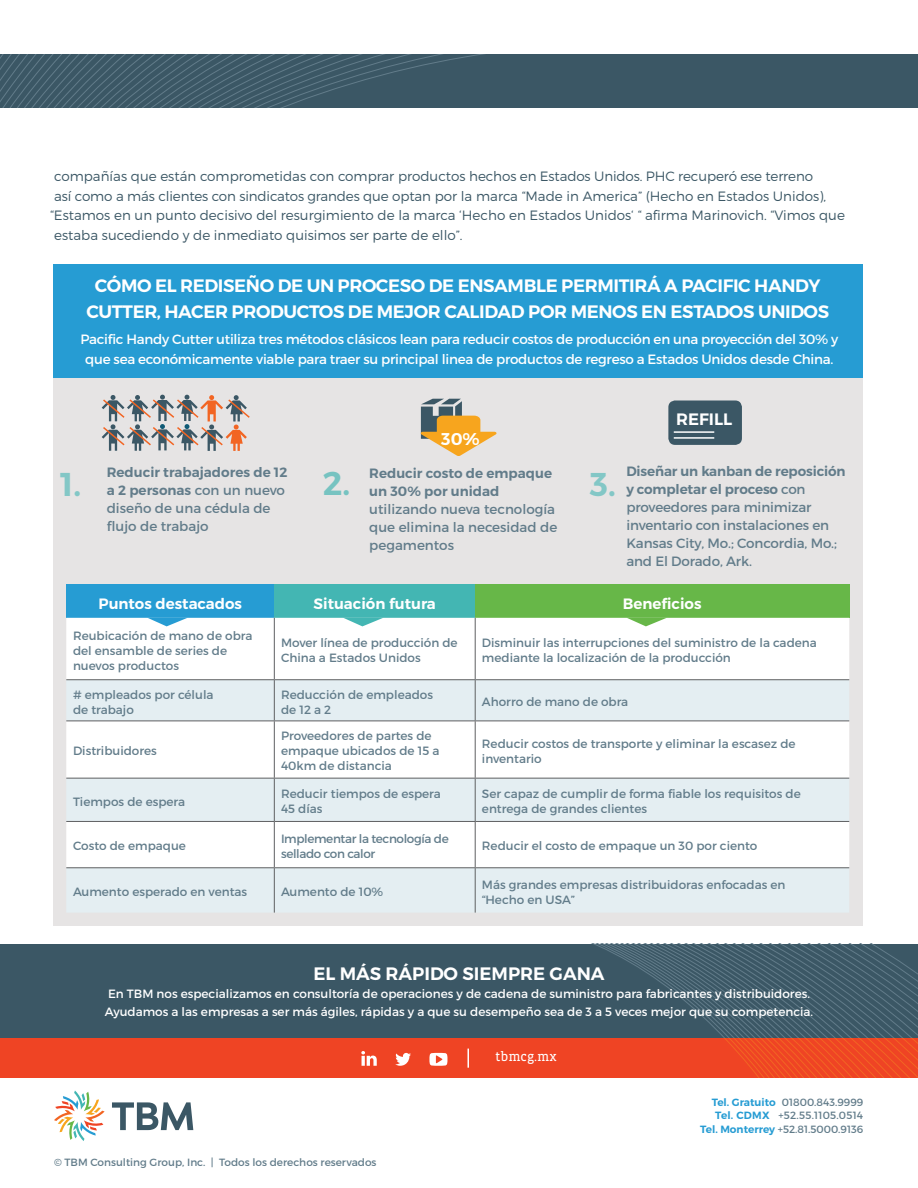
<style>
.page{position:relative;width:918px;height:1188px;background:#fff}
.page>*{position:absolute;margin:0;border:0;box-sizing:border-box;transform-origin:0 0}
.t1{font:600 33px "Montserrat";color:#83c7c6}
.t2{font:600 33px "Montserrat";color:#77c3c1}
.t3{font:600 18px/25.5px "Montserrat";letter-spacing:-.02em;color:#fff;text-align:center}
.t4{font:600 18px "Montserrat";color:#fff}
.t5{font:600 17.1px "Montserrat";color:#fff}
.t6{font:600 16.5px "Montserrat";color:#fff}
.t7{font:600 15px "Montserrat";color:#fff}
.t8{font:300 13.5px "Montserrat";color:#3b5765}
.t9{font:13.5px/18px "Montserrat";letter-spacing:-.01em;color:#627c8a}
.t10{font:13.5px/19.5px "Montserrat";letter-spacing:-.02em;color:#fff;text-align:center}
.t11{font:600 13.5px/18px "Montserrat";color:#627c8a}
.t12{font:13.5px "Vista Slab OT";color:#fff}
.t13{font:12px/15px "Montserrat";color:#627c8a}
.t14{font:12px/18px "Montserrat";color:#fff}
.t15{font:12px/15px "Montserrat";letter-spacing:-.03em;color:#627c8a}
.t16{font:10.5px/13.5px "Montserrat";color:#627c8a;text-align:right}
.s1{font-weight:600}
.s2{font-weight:600;color:#269cd3}
</style>
<div class="page">
<div style="left:0;top:54px;width:918px;height:54px;background:#3b5765"></div>
<svg style="left:0;top:54px;width:485px;height:54px"></svg>
<div style="left:53px;top:268px;width:810px;height:658px;background:#e6e4e4"></div>
<div style="left:66px;top:585px;width:208px;height:33px;background:#269cd3"></div>
<div style="left:274px;top:585px;width:201px;height:33px;background:#43b6b3"></div>
<div style="left:475px;top:585px;width:374px;height:33px;background:#67b748"></div>
<div style="left:66px;top:618px;width:783px;height:61px;background:#fff"></div>
<svg style="left:66px;top:680px;width:783px;height:233px;fill:#e4eef2"></svg>
<hr style="left:274px;top:618px;width:1px;height:61px;background:#5f6062">
<hr style="left:475px;top:618px;width:1px;height:61px;background:#5f6062">
<hr style="left:66px;top:679px;width:208px;height:1px;background:#5f6062">
<hr style="left:274px;top:680px;width:1px;height:41px;background:#5f6062">
<hr style="left:274px;top:679px;width:201px;height:1px;background:#5f6062">
<hr style="left:475px;top:680px;width:1px;height:41px;background:#5f6062">
<hr style="left:475px;top:679px;width:374px;height:1px;background:#5f6062">
<hr style="left:66px;top:721px;width:208px;height:1px;background:#5f6062">
<hr style="left:274px;top:721px;width:1px;height:57px;background:#5f6062">
<hr style="left:274px;top:721px;width:201px;height:1px;background:#5f6062">
<hr style="left:475px;top:721px;width:1px;height:57px;background:#5f6062">
<hr style="left:475px;top:721px;width:374px;height:1px;background:#5f6062">
<hr style="left:66px;top:778px;width:208px;height:1px;background:#5f6062">
<hr style="left:274px;top:779px;width:1px;height:42px;background:#5f6062">
<hr style="left:274px;top:778px;width:201px;height:1px;background:#5f6062">
<hr style="left:475px;top:779px;width:1px;height:42px;background:#5f6062">
<hr style="left:475px;top:778px;width:374px;height:1px;background:#5f6062">
<hr style="left:66px;top:821px;width:208px;height:1px;background:#5f6062">
<hr style="left:274px;top:822px;width:1px;height:45px;background:#5f6062">
<hr style="left:274px;top:821px;width:201px;height:1px;background:#5f6062">
<hr style="left:475px;top:822px;width:1px;height:45px;background:#5f6062">
<hr style="left:475px;top:821px;width:374px;height:1px;background:#5f6062">
<hr style="left:66px;top:867px;width:208px;height:1px;background:#5f6062">
<hr style="left:274px;top:868px;width:1px;height:45px;background:#5f6062">
<hr style="left:274px;top:867px;width:201px;height:1px;background:#5f6062">
<hr style="left:475px;top:868px;width:1px;height:45px;background:#5f6062">
<hr style="left:475px;top:867px;width:374px;height:1px;background:#5f6062">
<svg style="left:421px;top:399px;width:75px;height:57px"></svg>
<svg style="left:147px;top:618px;width:41px;height:8px"></svg>
<svg style="left:343px;top:618px;width:41px;height:8px"></svg>
<svg style="left:627px;top:618px;width:40px;height:8px"></svg>
<svg style="left:101px;top:395px;width:149px;height:56px"></svg>
<div style="left:668px;top:400px;width:74px;height:45px;background:#3b5765;border-radius:7px"></div>
<hr style="left:674px;top:431px;width:40px;height:2px;background:#fff">
<hr style="left:674px;top:437px;width:40px;height:2px;background:#fff">
<div style="left:53px;top:265px;width:810px;height:113px;background:#269cd3"></div>
<div style="left:0;top:944px;width:918px;height:94px;background:#3b5765"></div>
<svg style="left:593px;top:944px;width:325px;height:94px"></svg>
<div style="left:0;top:1038px;width:918px;height:40px;background:#ef4424"></div>
<svg style="left:112px;top:1102px;width:81px;height:28px"></svg>
<svg style="left:54px;top:1091px;width:51px;height:50px"></svg>
<svg style="left:361px;top:1051px;width:16px;height:15px"></svg>
<svg style="left:395px;top:1038px;width:523px;height:40px"></svg>
<p class="t8" style="left:54px;top:168px;width:760px">compañías que están comprometidas con comprar productos hechos en Estados Unidos. PHC recuperó ese terreno</p>
<p class="t8" style="left:54px;top:188px;width:774px">así como a más clientes con sindicatos grandes que optan por la marca “Made in America” (Hecho en Estados Unidos),</p>
<p class="t8" style="left:50px;top:207px;width:796px">“Estamos en un punto decisivo del resurgimiento de la marca ‘Hecho en Estados Unidos‘ “ afirma Marinovich. “Vimos que</p>
<p class="t8" style="left:54px;top:227px;width:410px">estaba sucediendo y de inmediato quisimos ser parte de ello”.</p>
<h2 class="t3" style="left:86px;top:273px;width:744px">CÓMO EL REDISEÑO DE UN PROCESO DE ENSAMBLE PERMITIRÁ A PACIFIC HANDY<br>CUTTER, HACER PRODUCTOS DE MEJOR CALIDAD POR MENOS EN ESTADOS UNIDOS</h2>
<p class="t10" style="left:80px;top:330px;width:759px">Pacific Handy Cutter utiliza tres métodos clásicos lean para reducir costos de producción en una proyección del 30% y que sea económicamente viable para traer su principal linea de productos de regreso a Estados Unidos desde China.</p>
<h3 class="t5" style="left:441px;top:428px;width:40px">30%</h3>
<p class="t9" style="left:107px;top:463px;width:182px"><span class="s1">Reducir trabajadores de 12 a 2 personas</span> con un nuevo diseño de una cédula de flujo de trabajo</p>
<p class="t11" style="left:369px;top:464px;width:184px">Reducir costo de empaque un 30% por unidad</p>
<p class="t9" style="left:369px;top:500px;width:190px">utilizando nueva tecnología que elimina la necesidad de pegamentos</p>
<h1 class="t1" style="left:60px;top:464px;width:23px">1.</h1>
<h1 class="t2" style="left:323px;top:463px;width:29px">2.</h1>
<h1 class="t1" style="left:590px;top:464px;width:27px">3.</h1>
<h3 class="t6" style="left:676px;top:409px;width:58px">REFILL</h3>
<p class="t9" style="left:626px;top:462px;width:221px"><span class="s1">Diseñar un kanban de reposición y completar el proceso</span> con proveedores para minimizar inventario con instalaciones en<br>Kansas City, Mo.; Concordia, Mo.; and El Dorado, Ark.</p>
<p class="t7" style="left:99px;top:594px;width:145px">Puntos destacados</p>
<p class="t7" style="left:314px;top:594px;width:124px">Situación futura</p>
<p class="t7" style="left:623px;top:594px;width:80px">Beneficios</p>
<p class="t13" style="left:73px;top:628px;width:181px">Reubicación de mano de obra del ensamble de series de nuevos productos</p>
<p class="t13" style="left:281px;top:635px;width:178px">Mover línea de producción de<br>China a Estados Unidos</p>
<p class="t13" style="left:482px;top:635px;width:336px">Disminuir las interrupciones del suministro de la cadena mediante la localización de la producción</p>
<p class="t13" style="left:73px;top:687px;width:142px"># empleados por célula de trabajo</p>
<p class="t13" style="left:281px;top:687px;width:154px">Reducción de empleados de 12 a 2</p>
<p class="t13" style="left:482px;top:694px;width:148px">Ahorro de mano de obra</p>
<p class="t13" style="left:73px;top:744px;width:85px">Distribuidores</p>
<p class="t13" style="left:281px;top:729px;width:160px">Proveedores de partes de empaque ubicados de 15 a<br>40km de distancia</p>
<p class="t13" style="left:482px;top:736px;width:315px">Reducir costos de transporte y eliminar la escasez de inventario</p>
<p class="t13" style="left:73px;top:794px;width:114px">Tiempos de espera</p>
<p class="t13" style="left:281px;top:786px;width:161px">Reducir tiempos de espera<br>45 días</p>
<p class="t13" style="left:482px;top:786px;width:320px">Ser capaz de cumplir de forma fiable los requisitos de entrega de grandes clientes</p>
<p class="t13" style="left:73px;top:839px;width:114px">Costo de empaque</p>
<p class="t15" style="left:281px;top:831px;width:169px">Implementar la tecnología de sellado con calor</p>
<p class="t13" style="left:482px;top:839px;width:277px">Reducir el costo de empaque un 30 por ciento</p>
<p class="t13" style="left:73px;top:884px;width:176px">Aumento esperado en ventas</p>
<p class="t13" style="left:281px;top:884px;width:104px">Aumento de 10%</p>
<p class="t13" style="left:482px;top:877px;width:305px">Más grandes empresas distribuidoras enfocadas en “Hecho en USA”</p>
<h2 class="t4" style="left:313px;top:963px;width:293px">EL MÁS RÁPIDO SIEMPRE GANA</h2>
<p class="t14" style="left:105px;top:985px;width:710px">En TBM nos especializamos en consultoría de operaciones y de cadena de suministro para fabricantes y distribuidores.<br>Ayudamos a las empresas a ser más ágiles, rápidas y a que su desempeño sea de 3 a 5 veces mejor que su competencia.</p>
<p class="t16" style="left:54px;top:1155px;width:324px">© TBM Consulting Group, Inc. | Todos los derechos reservados</p>
<p class="t12" style="left:495px;top:1050px;width:63px">tbmcg.mx</p>
<p class="t16" style="left:700px;top:1095px;width:165px"><span class="s2">Tel. Gratuito</span> 01800.843.9999<br><span class="s2">Tel. CDMX</span> +52.55.1105.0514<br><span class="s2">Tel. Monterrey</span> +52.81.5000.9136</p>
</div>
